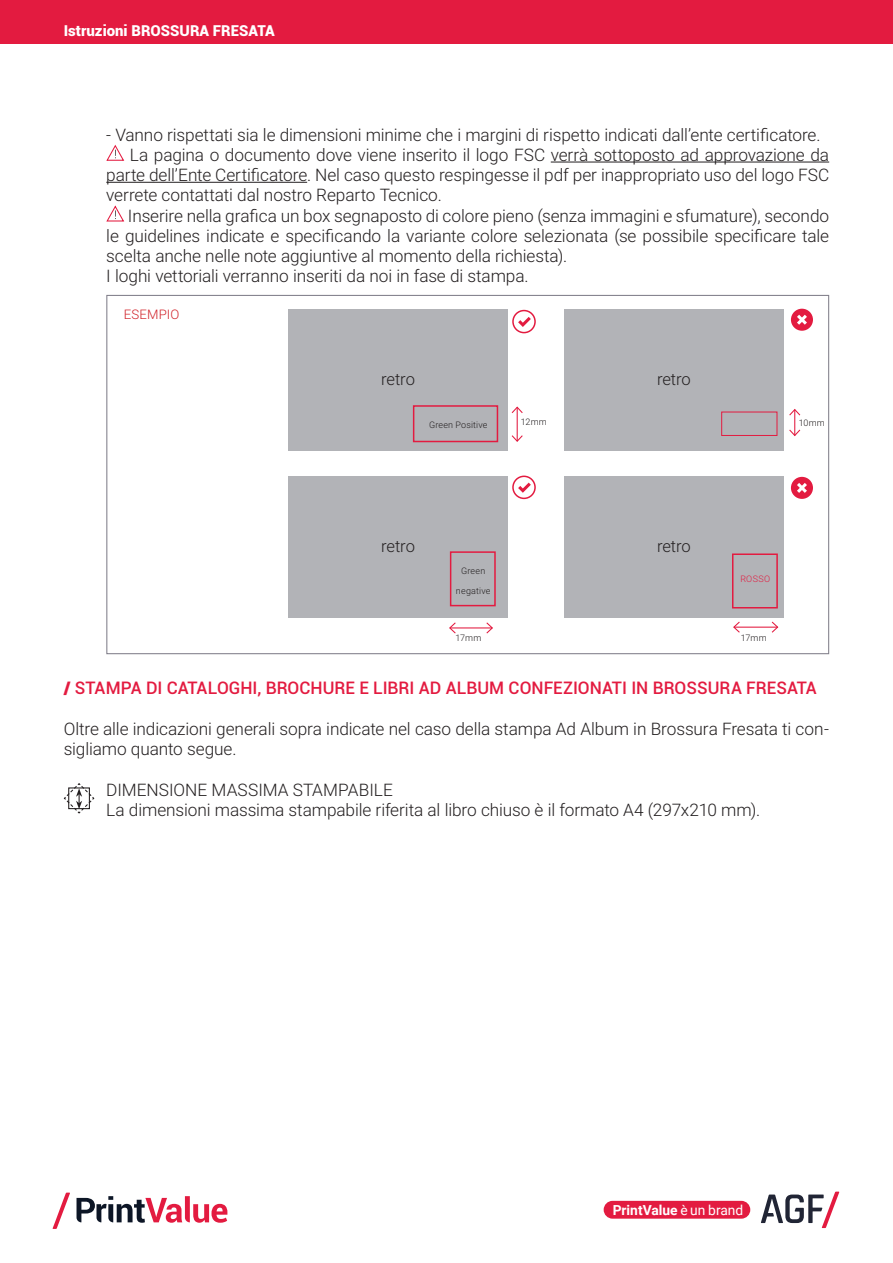
<style>
.page{position:relative;width:893px;height:1263px;background:#fff}
.page>*{position:absolute;margin:0;border:0;box-sizing:border-box;transform-origin:0 0}
.t1{font:300 17.25px/20.2px "Roboto";letter-spacing:-.005em;color:#231f20}
.t2{font:500 17.25px "Roboto";color:#e31b40}
.t3{font:300 16.5px "Roboto";letter-spacing:-.01em;color:#231f20}
.t4{font:900 15px "Roboto";color:#fff}
.t5{font:700 13.8px "Roboto";color:#fff}
.t6{font:300 13.2px "Roboto";letter-spacing:.015em;color:#d1232a}
.t7{font:300 9px "Roboto";letter-spacing:.02em;color:#231f20}
.t8{font:300 9px "Roboto";letter-spacing:.035em;color:#e31b40}
.s1{font-weight:900}
.s2{font-weight:400}
</style>
<div class="page">
<svg style="left:53px;top:1192px;width:17px;height:37px"></svg>
<svg style="left:77px;top:1196px;width:150px;height:27px"></svg>
<div style="left:604px;top:1201px;width:146px;height:18px;background:#e31b40;border-radius:9px"></div>
<svg style="left:761px;top:1191px;width:78px;height:37px"></svg>
<hr style="left:551px;top:162px;width:278px;height:1px;background:#231f20">
<hr style="left:106px;top:182px;width:201px;height:1px;background:#231f20">
<svg style="left:106px;top:144px;width:19px;height:17px"></svg>
<svg style="left:106px;top:205px;width:19px;height:17px"></svg>
<div style="left:288px;top:309px;width:220px;height:142px;background:#b2b3b7"></div>
<div style="left:413px;top:405px;width:85px;height:37px;border:2px solid #e31b40"></div>
<hr style="left:517px;top:407px;width:1px;height:34px;background:#e31b40">
<svg style="left:511px;top:434px;width:12px;height:8px"></svg>
<svg style="left:511px;top:406px;width:12px;height:8px"></svg>
<div style="left:288px;top:476px;width:220px;height:142px;background:#b2b3b7"></div>
<svg style="left:789px;top:409px;width:12px;height:28px"></svg>
<div style="left:564px;top:309px;width:220px;height:142px;background:#b2b3b7"></div>
<hr style="left:450px;top:627px;width:42px;height:1px;background:#e31b40">
<svg style="left:485px;top:622px;width:8px;height:12px"></svg>
<svg style="left:449px;top:622px;width:8px;height:12px"></svg>
<div style="left:450px;top:551px;width:46px;height:55px;border:2px solid #e31b40"></div>
<div style="left:564px;top:476px;width:220px;height:142px;background:#b2b3b7"></div>
<hr style="left:734px;top:627px;width:44px;height:1px;background:#e31b40">
<svg style="left:771px;top:621px;width:8px;height:12px"></svg>
<svg style="left:733px;top:621px;width:8px;height:12px"></svg>
<div style="left:732px;top:553px;width:46px;height:55px;border:2px solid #e31b40"></div>
<div style="left:791px;top:477px;width:22px;height:22px;background:#e31b40;border-radius:50%"></div>
<svg style="left:797px;top:483px;width:10px;height:10px"></svg>
<div style="left:791px;top:309px;width:22px;height:22px;background:#e31b40;border-radius:50%"></div>
<svg style="left:797px;top:315px;width:10px;height:10px"></svg>
<div style="left:512px;top:310px;width:24px;height:23px;border:2px solid #e31b40;border-radius:50%"></div>
<svg style="left:518px;top:317px;width:13px;height:10px"></svg>
<div style="left:512px;top:476px;width:24px;height:23px;border:2px solid #e31b40;border-radius:50%"></div>
<svg style="left:518px;top:483px;width:13px;height:10px"></svg>
<div style="left:721px;top:411px;width:56px;height:25px;border:1px solid #e31b40"></div>
<div style="left:0;top:0;width:893px;height:43px;background:#e31b40"></div>
<svg style="left:63px;top:783px;width:32px;height:31px"></svg>
<p class="t4" style="left:64px;top:20px;width:212px">Istruzioni BROSSURA FRESATA</p>
<p class="t1" style="left:106px;top:124px;width:716px">- Vanno rispettati sia le dimensioni minime che i margini di rispetto indicati dall’ente certificatore.</p>
<p class="t1" style="left:130px;top:144px;width:701px">La pagina o documento dove viene inserito il logo FSC verrà sottoposto ad approvazione da</p>
<p class="t1" style="left:106px;top:164px;width:724px">parte dell’Ente Certificatore. Nel caso questo respingesse il pdf per inappropriato uso del logo FSC</p>
<p class="t1" style="left:106px;top:184px;width:337px">verrete contattati dal nostro Reparto Tecnico.</p>
<p class="t1" style="left:128px;top:205px;width:703px">Inserire nella grafica un box segnaposto di colore pieno (senza immagini e sfumature), secondo</p>
<p class="t1" style="left:106px;top:225px;width:724px">le guidelines indicate e specificando la variante colore selezionata (se possibile specificare tale</p>
<p class="t1" style="left:106px;top:245px;width:462px">scelta anche nelle note aggiuntive al momento della richiesta).</p>
<p class="t1" style="left:106px;top:265px;width:424px">I loghi vettoriali verranno inseriti da noi in fase di stampa.</p>
<p class="t6" style="left:124px;top:305px;width:57px">ESEMPIO</p>
<p class="t3" style="left:381px;top:368px;width:35px">retro</p>
<p class="t7" style="left:429px;top:418px;width:60px">Green Positive</p>
<p class="t7" style="left:521px;top:416px;width:28px">12mm</p>
<p class="t3" style="left:381px;top:535px;width:35px">retro</p>
<p class="t7" style="left:461px;top:564px;width:26px">Green</p>
<p class="t7" style="left:456px;top:584px;width:36px">negative</p>
<p class="t7" style="left:456px;top:631px;width:27px">17mm</p>
<p class="t3" style="left:657px;top:368px;width:35px">retro</p>
<p class="t3" style="left:657px;top:535px;width:35px">retro</p>
<p class="t7" style="left:799px;top:416px;width:28px">10mm</p>
<p class="t8" style="left:740px;top:573px;width:31px">ROSSO</p>
<p class="t7" style="left:741px;top:631px;width:27px">17mm</p>
<p class="t2" style="left:64px;top:676px;width:755px"><span class="s1">/</span> STAMPA DI CATALOGHI, BROCHURE E LIBRI AD ALBUM CONFEZIONATI IN BROSSURA FRESATA</p>
<p class="t1" style="left:64px;top:718px;width:767px">Oltre alle indicazioni generali sopra indicate nel caso della stampa Ad Album in Brossura Fresata ti con&shy;sigliamo quanto segue.</p>
<p class="t1" style="left:106px;top:779px;width:655px">DIMENSIONE MASSIMA STAMPABILE<br>La dimensioni massima stampabile riferita al libro chiuso è il formato A4 (297x210 mm).</p>
<p class="t5" style="left:613px;top:1200px;width:132px">PrintValue <span class="s2">è un brand</span></p>
</div>
